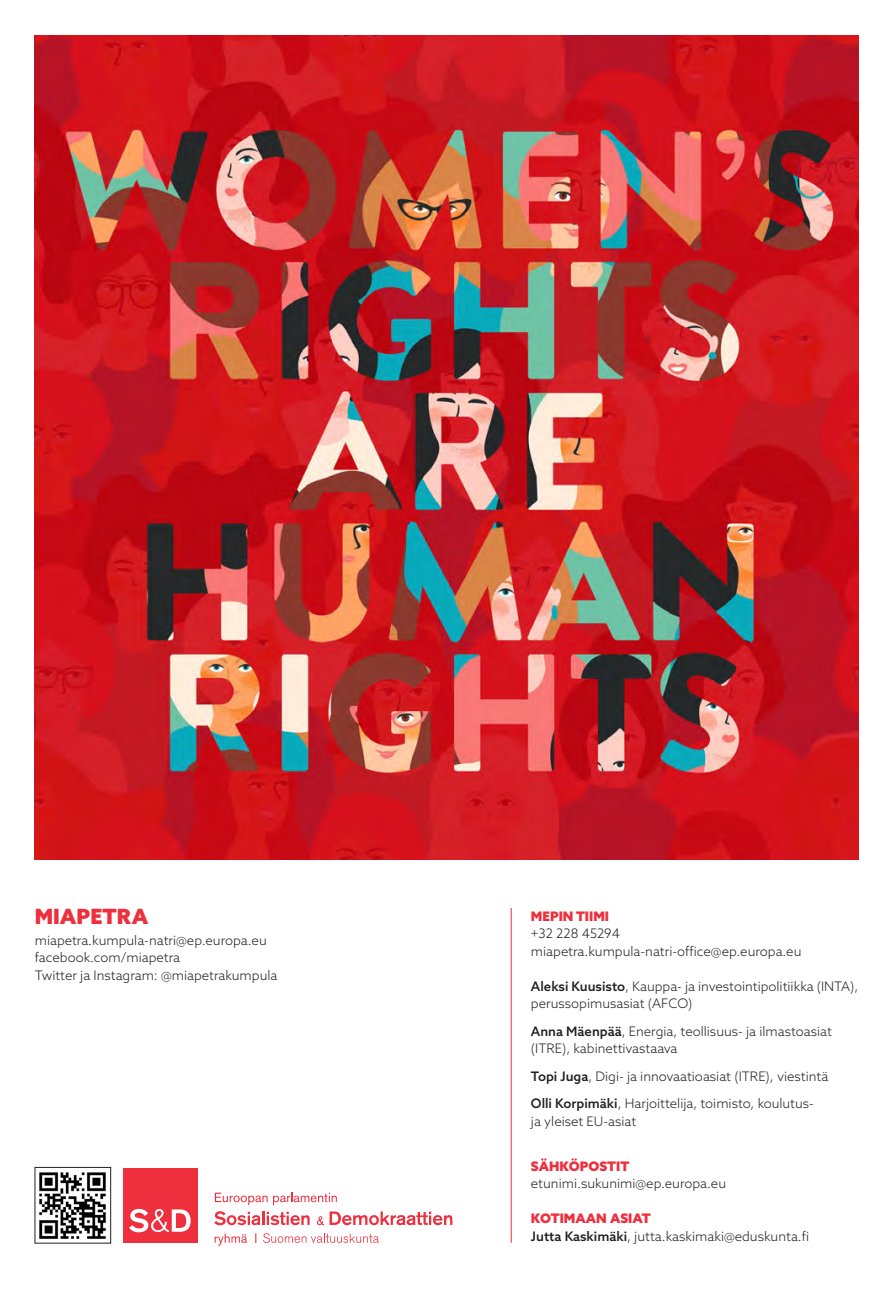
<style>
.page{position:relative;width:893px;height:1290px;background:#fff}
.page>*{position:absolute;margin:0;border:0;box-sizing:border-box;transform-origin:0 0}
._2_Otsikko{font:900 21px "Azo Sans";color:#ee2f3e}
._2_Otsikko-2{font:300 13.12px/17.5px "Azo Sans";color:#231f20}
._2_Otsikko-3{font:900 13.12px "Azo Sans";color:#ee2f3e}
.s1{font-weight:500}
</style>
<div class="page">
<img style="left:35px;top:36px;width:823px;height:823px">
<svg style="left:215px;top:1192px;width:122px;height:13px"></svg>
<svg style="left:214px;top:1211px;width:46px;height:14px"></svg>
<hr style="left:262px;top:1211px;width:3px;height:14px;background:#ee2f3e">
<svg style="left:267px;top:1212px;width:43px;height:13px"></svg>
<svg style="left:317px;top:1216px;width:7px;height:9px"></svg>
<svg style="left:330px;top:1211px;width:122px;height:14px"></svg>
<svg style="left:215px;top:1233px;width:32px;height:13px"></svg>
<div style="left:123px;top:1168px;width:75px;height:75px;background:#ee2f3e"></div>
<svg style="left:129px;top:1209px;width:62px;height:23px"></svg>
<svg style="left:263px;top:1233px;width:116px;height:10px"></svg>
<img style="left:39px;top:1172px;width:67px;height:67px">
<div style="left:35px;top:1167px;width:76px;height:76px;border:1px solid #231f20"></div>
<hr style="left:511px;top:908px;width:1px;height:335px;background:#ee2f3e">
<p class="_2_Otsikko" style="left:35px;top:902px;width:115px">MIAPETRA</p>
<p class="_2_Otsikko-2" style="left:35px;top:931px;width:234px">miapetra.kumpula-natri@ep.europa.eu</p>
<p class="_2_Otsikko-2" style="left:35px;top:948px;width:147px">facebook.com/miapetra</p>
<p class="_2_Otsikko-2" style="left:35px;top:966px;width:244px">Twitter ja Instagram: @miapetrakumpula</p>
<p class="_2_Otsikko-3" style="left:531px;top:907px;width:80px">MEPIN TIIMI</p>
<p class="_2_Otsikko-2" style="left:531px;top:925px;width:91px">+32 228 45294</p>
<p class="_2_Otsikko-2" style="left:531px;top:942px;width:272px">miapetra.kumpula-natri-office@ep.europa.eu</p>
<p class="_2_Otsikko-2" style="left:531px;top:977px;width:329px"><span class="s1">Aleksi Kuusisto</span>, Kauppa- ja investointipolitiikka (INTA), perussopimusasiat (AFCO)</p>
<p class="_2_Otsikko-2" style="left:531px;top:1022px;width:303px"><span class="s1">Anna Mäenpää</span>, Energia, teollisuus- ja ilmastoasiat (ITRE), kabinettivastaava</p>
<p class="_2_Otsikko-2" style="left:531px;top:1067px;width:299px"><span class="s1">Topi Juga</span>, Digi- ja innovaatioasiat (ITRE), viestintä</p>
<p class="_2_Otsikko-2" style="left:531px;top:1094px;width:285px"><span class="s1">Olli Korpimäki</span>, Harjoittelija, toimisto, koulutus&shy;ja yleiset EU-asiat</p>
<p class="_2_Otsikko-3" style="left:531px;top:1157px;width:100px">SÄHKÖPOSTIT</p>
<p class="_2_Otsikko-2" style="left:531px;top:1174px;width:197px">etunimi.sukunimi@ep.europa.eu</p>
<p class="_2_Otsikko-3" style="left:531px;top:1209px;width:121px">KOTIMAAN ASIAT</p>
<p class="_2_Otsikko-2" style="left:531px;top:1227px;width:280px"><span class="s1">Jutta Kaskimäki</span>, jutta.kaskimaki@eduskunta.fi</p>
</div>
